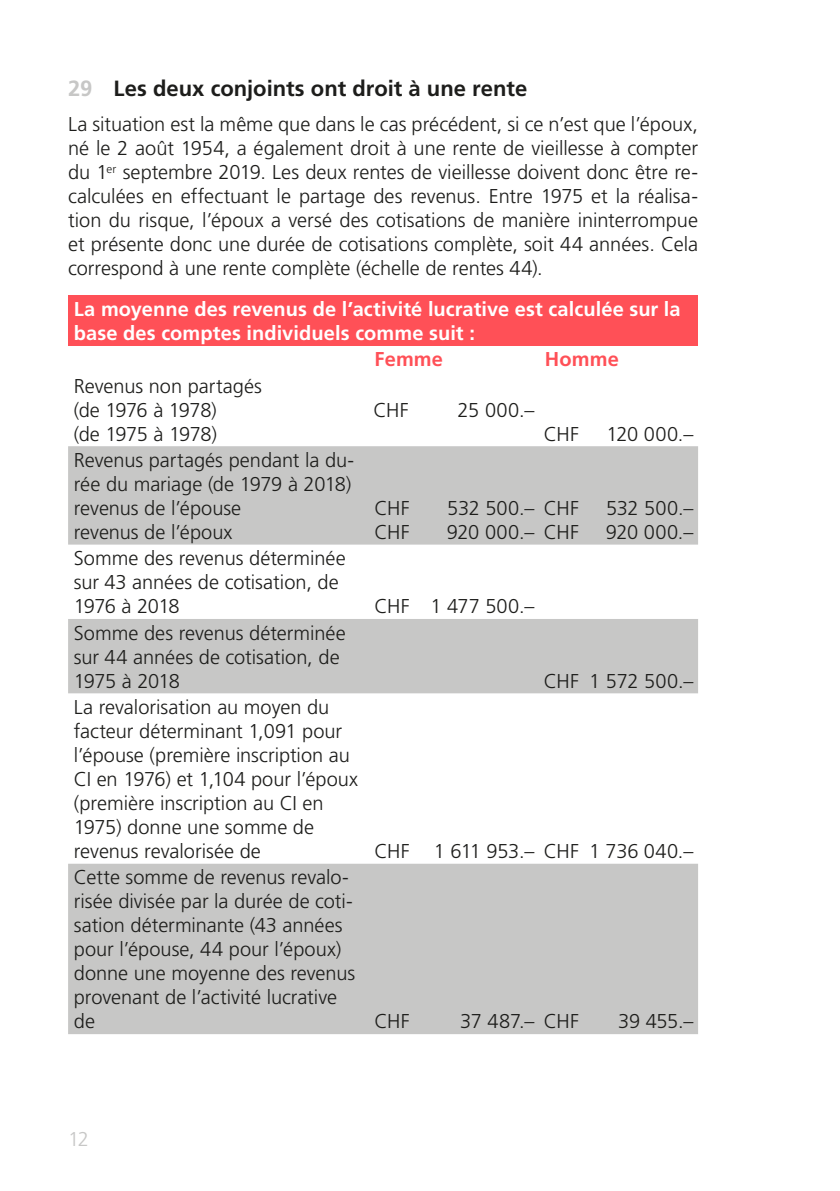
<style>
.page{position:relative;width:840px;height:1191px;background:#fff}
.page>*{position:absolute;margin:0;border:0;box-sizing:border-box;transform-origin:0 0}
.t1{font:700 22px "Frutiger LT Std";color:#1d1d1b}
.Grundtext{font:300 20px/24px "Frutiger LT Std";letter-spacing:-.005em;color:#1d1d1b}
.Tabellen_Text_Weiss{font:700 20px/24px "Frutiger LT Std";letter-spacing:.005em;color:#fff}
.Tabellen_Text_Weiss-2{font:700 20px "Frutiger LT Std";letter-spacing:.01em;color:#ff5057}
.t2{font:300 20px "Frutiger LT Std";color:#c7c7c6}
.s1{color:#c7c7c6}
</style>
<div class="page">
<div style="left:68px;top:295px;width:629px;height:50px;background:#ff5057"></div>
<svg style="left:68px;top:446px;width:629px;height:588px;fill:#c7c7c6"></svg>
<p class="t1" style="left:68px;top:75px;width:460px"><span class="s1">29</span> Les deux conjoints ont droit à une rente</p>
<p class="Grundtext" style="left:68px;top:113px;width:631px;text-align:justify">La situation est la même que dans le cas précédent, si ce n’est que l’époux, né le 2 août 1954, a également droit à une rente de vieillesse à compter du 1<sup>er</sup> septembre 2019. Les deux rentes de vieillesse doivent donc être re&shy;calculées en effectuant le partage des revenus. Entre 1975 et la réalisa&shy;tion du risque, l’époux a versé des cotisations de manière ininterrompue et présente donc une durée de cotisations complète, soit 44 années. Cela correspond à une rente complète (échelle de rentes 44).</p>
<p class="Tabellen_Text_Weiss" style="left:74px;top:297px;width:608px">La moyenne des revenus de l’activité lucrative est calculée sur la base des comptes individuels comme suit :</p>
<p class="Tabellen_Text_Weiss-2" style="left:374px;top:347px;width:70px">Femme</p>
<p class="Tabellen_Text_Weiss-2" style="left:544px;top:347px;width:75px">Homme</p>
<p class="Grundtext" style="left:74px;top:374px;width:190px">Revenus non partagés (de 1976 à 1978)<br>(de 1975 à 1978)</p>
<p class="Grundtext" style="left:373px;top:398px;width:37px">CHF</p>
<p class="Grundtext" style="left:457px;top:398px;width:78px">25 000.–</p>
<p class="Grundtext" style="left:543px;top:422px;width:37px">CHF</p>
<p class="Grundtext" style="left:606px;top:422px;width:88px">120 000.–</p>
<p class="Grundtext" style="left:74px;top:448px;width:282px">Revenus partagés pendant la du&shy;rée du mariage (de 1979 à 2018) revenus de l’épouse<br>revenus de l’époux</p>
<p class="Grundtext" style="left:74px;top:546px;width:273px">Somme des revenus déterminée sur 43 années de cotisation, de<br>1976 à 2018</p>
<p class="Grundtext" style="left:74px;top:621px;width:273px">Somme des revenus déterminée sur 44 années de cotisation, de<br>1975 à 2018</p>
<p class="Grundtext" style="left:74px;top:695px;width:286px">La revalorisation au moyen du facteur déterminant 1,091 pour l’épouse (première inscription au<br>CI en 1976) et 1,104 pour l’époux (première inscription au CI en<br>1975) donne une somme de revenus revalorisée de</p>
<p class="Grundtext" style="left:74px;top:865px;width:283px">Cette somme de revenus revalo&shy;risée divisée par la durée de coti&shy;sation déterminante (43 années pour l’épouse, 44 pour l’époux) donne une moyenne des revenus provenant de l’activité lucrative de</p>
<p class="Grundtext" style="left:374px;top:496px;width:37px">CHF<br>CHF</p>
<p class="Grundtext" style="left:446px;top:496px;width:89px">532 500.–<br>920 000.–</p>
<p class="Grundtext" style="left:543px;top:496px;width:37px">CHF<br>CHF</p>
<p class="Grundtext" style="left:605px;top:496px;width:89px">532 500.–<br>920 000.–</p>
<p class="Grundtext" style="left:374px;top:594px;width:37px">CHF</p>
<p class="Grundtext" style="left:430px;top:594px;width:106px">1 477 500.–</p>
<p class="Grundtext" style="left:543px;top:669px;width:37px">CHF</p>
<p class="Grundtext" style="left:588px;top:669px;width:106px">1 572 500.–</p>
<p class="Grundtext" style="left:374px;top:839px;width:37px">CHF</p>
<p class="Grundtext" style="left:433px;top:839px;width:102px">1 611 953.–</p>
<p class="Grundtext" style="left:543px;top:839px;width:37px">CHF</p>
<p class="Grundtext" style="left:588px;top:839px;width:106px">1 736 040.–</p>
<p class="Grundtext" style="left:374px;top:1009px;width:37px">CHF</p>
<p class="Grundtext" style="left:460px;top:1009px;width:76px">37 487.–</p>
<p class="Grundtext" style="left:543px;top:1009px;width:37px">CHF</p>
<p class="Grundtext" style="left:617px;top:1009px;width:77px">39 455.–</p>
<p class="t2" style="left:68px;top:1127px;width:22px">12</p>
</div>
